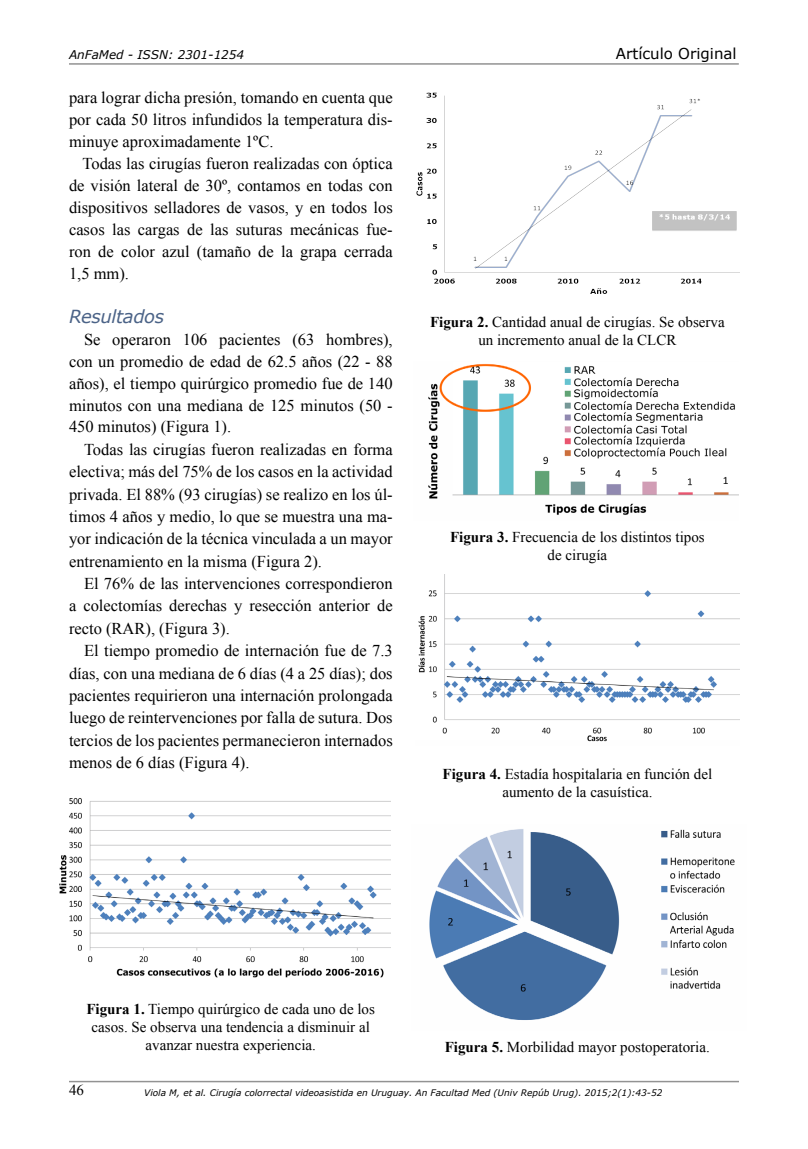
<style>
.page{position:relative;width:808px;height:1149px;background:#fff}
.page>*{position:absolute;margin:0;border:0;box-sizing:border-box;transform-origin:0 0}
.t1{font:italic 18px "Verdana";letter-spacing:-.02em;color:#4b6387}
.t2{font:16.5px/22.4px "Times New Roman";color:#000;text-align:justify}
.t3{font:15px/18px "Times New Roman";color:#000;text-align:center}
.t4{font:15px "Verdana";color:#000}
.t5{font:italic 12px "Verdana";color:#000}
.t6{font:italic 9px "Verdana";color:#000}
.s1{font-weight:700}
</style>
<div class="page">
<hr style="left:69px;top:1080px;width:670px;height:1px;background:#929292">
<hr style="left:69px;top:63px;width:670px;height:2px;background:#929292">
<img style="left:59px;top:798px;width:331px;height:180px">
<img style="left:416px;top:92px;width:323px;height:202px">
<img style="left:428px;top:363px;width:310px;height:152px">
<img style="left:418px;top:574px;width:321px;height:168px">
<img style="left:429px;top:829px;width:306px;height:191px">
<p class="t5" style="left:69px;top:46px;width:177px">AnFaMed - ISSN: 2301-1254</p>
<p class="t4" style="left:616px;top:43px;width:122px">Artículo Original</p>
<p class="t2" style="left:69px;top:85px;width:325px">para lograr dicha presión, tomando en cuenta que por cada 50 litros infundidos la temperatura dis&shy;minuye aproximadamente 1ºC.</p>
<p class="t2" style="left:69px;top:151px;width:325px;text-indent:13px">Todas las cirugías fueron realizadas con óptica de visión lateral de 30º, contamos en todas con dispositivos selladores de vasos, y en todos los casos las cargas de las suturas mecánicas fue&shy;ron de color azul (tamaño de la grapa cerrada 1,5 mm).</p>
<p class="t1" style="left:69px;top:304px;width:97px">Resultados</p>
<p class="t2" style="left:69px;top:328px;width:325px;line-height:21.9px;text-indent:15px">Se operaron 106 pacientes (63 hombres), con un promedio de edad de 62.5 años (22 - 88 años), el tiempo quirúrgico promedio fue de 140 minutos con una mediana de 125 minutos (50 - 450 minutos) (Figura 1).</p>
<p class="t2" style="left:69px;top:437px;width:325px;text-indent:15px">Todas las cirugías fueron realizadas en forma electiva; más del 75% de los casos en la actividad privada. El 88% (93 cirugías) se realizo en los úl&shy;timos 4 años y medio, lo que se muestra una ma&shy;yor indicación de la técnica vinculada a un mayor entrenamiento en la misma (Figura 2).</p>
<p class="t2" style="left:69px;top:571px;width:325px;text-indent:15px">El 76% de las intervenciones correspondieron a colectomías derechas y resección anterior de recto (RAR), (Figura 3).</p>
<p class="t2" style="left:69px;top:638px;width:325px;text-indent:15px">El tiempo promedio de internación fue de 7.3 días, con una mediana de 6 días (4 a 25 días); dos pacientes requirieron una internación prolongada luego de reintervenciones por falla de sutura. Dos tercios de los pacientes permanecieron internados menos de 6 días (Figura 4).</p>
<p class="t3" style="left:430px;top:312px;width:296px"><span class="s1">Figura 2.</span> Cantidad anual de cirugías. Se observa un incremento anual de la CLCR</p>
<p class="t3" style="left:450px;top:527px;width:256px"><span class="s1">Figura 3.</span> Frecuencia de los distintos tipos de cirugía</p>
<p class="t3" style="left:443px;top:763px;width:271px"><span class="s1">Figura 4.</span> Estadía hospitalaria en función del aumento de la casuística.</p>
<p class="t3" style="left:86px;top:998px;width:290px"><span class="s1">Figura 1.</span> Tiempo quirúrgico de cada uno de los casos. Se observa una tendencia a disminuir al avanzar nuestra experiencia.</p>
<p class="t3" style="left:445px;top:1037px;width:266px"><span class="s1">Figura 5.</span> Morbilidad mayor postoperatoria.</p>
<p class="t3" style="left:69px;top:1080px;width:16px">46</p>
<p class="t6" style="left:144px;top:1085px;width:520px">Viola M, et al. Cirugía colorrectal videoasistida en Uruguay. An Facultad Med (Univ Repúb Urug). 2015;2(1):43-52</p>
</div>
